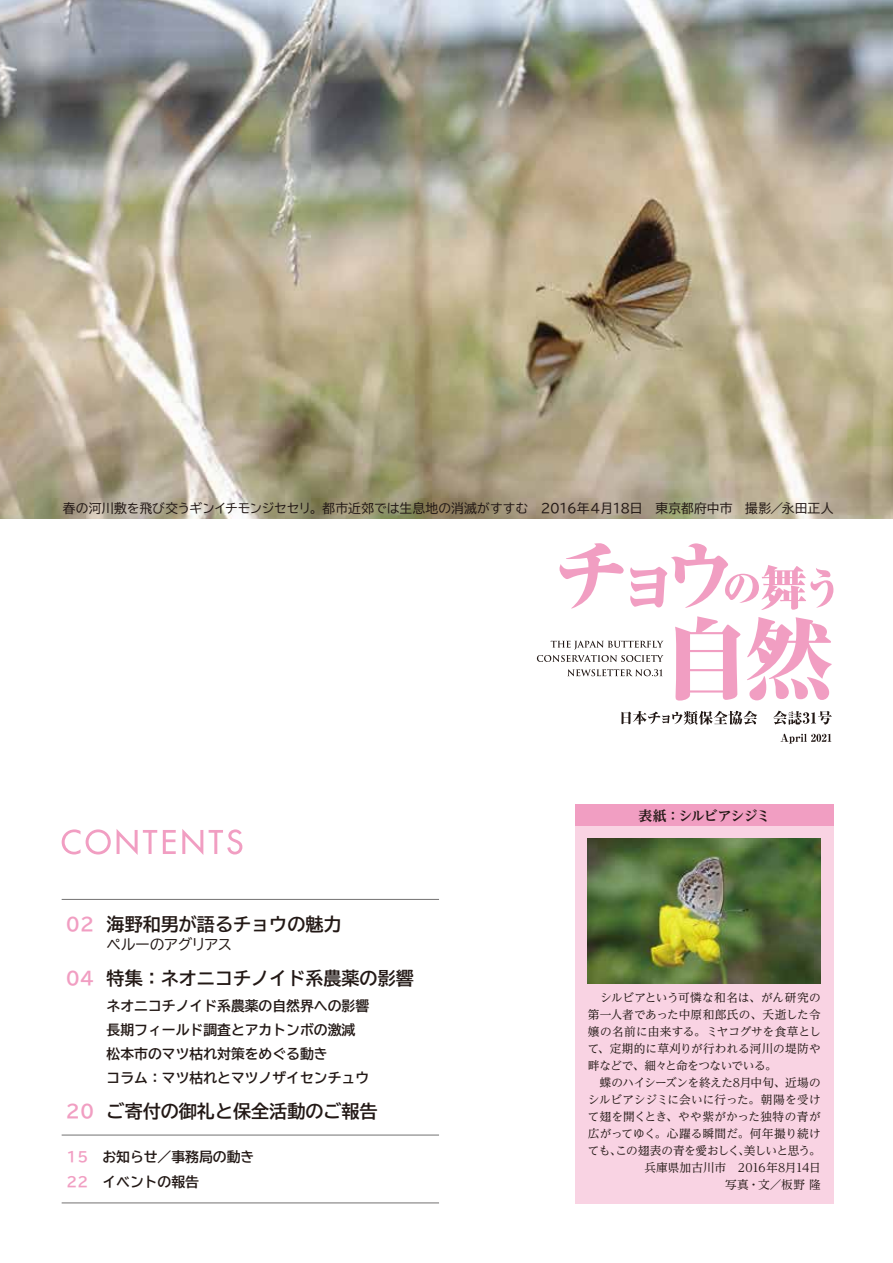
<style>
.page{position:relative;width:893px;height:1263px;background:#fff}
.page>*{position:absolute;margin:0;border:0;box-sizing:border-box;transform-origin:0 0}
.t1{font:700 18px "TBUD Go Std";color:#221815}
.t2{font:700 18px "TBUD Go Std";color:#f19ec2}
.t3{font:14.85px "TBUD Go Std";letter-spacing:-.07em;color:#221815}
.t4{font:700 13.8px/24.2px "TBUD Go Std";color:#221815}
.t5{font:700 13.8px "UD Reimin Pro";letter-spacing:-.055em;color:#221815}
.t6{font:12.75px "TBUD Go Std";letter-spacing:-.005em;color:#221815}
.t7{font:11.7px "UD Reimin Pro";letter-spacing:-.005em;color:#221815}
.t8{font:11.7px "UD Reimin Pro";letter-spacing:-.06em;color:#221815}
.t9{font:11.7px "UD Reimin Pro";letter-spacing:-.03em;color:#221815}
.t10{font:11.7px "UD Reimin Pro";letter-spacing:.02em;color:#221815}
.t11{font:11.7px "UD Reimin Pro";letter-spacing:-.05em;color:#221815}
.s1{color:#f19ec2}
</style>
<div class="page">
<div style="left:575px;top:826px;width:258px;height:377px;background:#f9d3e3"></div>
<hr style="left:62px;top:899px;width:377px;height:1px;background:#727171">
<hr style="left:62px;top:1202px;width:377px;height:1px;background:#727171">
<hr style="left:62px;top:1134px;width:377px;height:1px;background:#727171">
<img style="left:0;top:0;width:893px;height:519px">
<img style="left:588px;top:839px;width:233px;height:144px">
<div style="left:575px;top:805px;width:258px;height:21px;background:#f19ec2"></div>
<svg style="left:62px;top:829px;width:18px;height:25px"></svg>
<svg style="left:86px;top:829px;width:25px;height:25px"></svg>
<svg style="left:117px;top:829px;width:40px;height:26px"></svg>
<svg style="left:163px;top:830px;width:13px;height:24px"></svg>
<svg style="left:182px;top:829px;width:21px;height:26px"></svg>
<svg style="left:209px;top:829px;width:33px;height:25px"></svg>
<svg style="left:621px;top:711px;width:136px;height:14px"></svg>
<svg style="left:773px;top:711px;width:59px;height:14px"></svg>
<svg style="left:780px;top:734px;width:51px;height:9px"></svg>
<svg style="left:559px;top:543px;width:65px;height:66px"></svg>
<svg style="left:630px;top:543px;width:203px;height:67px"></svg>
<svg style="left:675px;top:616px;width:65px;height:84px"></svg>
<svg style="left:747px;top:617px;width:85px;height:83px"></svg>
<svg style="left:537px;top:641px;width:126px;height:21px"></svg>
<svg style="left:568px;top:669px;width:94px;height:7px"></svg>
<p class="t6" style="left:63px;top:498px;width:772px">春の河川敷を飛び交うギンイチモンジセセリ。都市近郊では生息地の消滅がすすむ　2016年４月18日　東京都府中市　撮影／永田正人</p>
<h1 class="t2" style="left:66px;top:909px;width:30px">02</h1>
<h1 class="t1" style="left:107px;top:909px;width:236px">海野和男が語るチョウの魅力</h1>
<p class="t3" style="left:106px;top:932px;width:128px">ペルーのアグリアス</p>
<h1 class="t1" style="left:66px;top:963px;width:349px"><span class="s1">04</span> 特集：ネオニコチノイド系農薬の影響</h1>
<p class="t4" style="left:107px;top:994px;width:264px">ネオニコチノイド系農薬の自然界への影響長期フィールド調査とアカトンボの激減松本市のマツ枯れ対策をめぐる動き<br>コラム：マツ枯れとマツノザイセンチュウ</p>
<h1 class="t1" style="left:66px;top:1096px;width:313px"><span class="s1">20</span> ご寄付の御礼と保全活動のご報告</h1>
<p class="t4" style="left:67px;top:1144px;width:189px;line-height:24.9px"><span class="s1">15</span> お知らせ／事務局の動き<br><span class="s1">22</span> イベントの報告</p>
<p class="t5" style="left:639px;top:804px;width:133px">表紙：シルビアシジミ</p>
<p class="t7" style="left:588px;top:988px;width:234px">　シルビアという可憐な和名は、がん研究の</p>
<p class="t7" style="left:588px;top:1005px;width:234px">第一人者であった中原和郎氏の、夭逝した令</p>
<p class="t7" style="left:588px;top:1022px;width:234px">嬢の名前に由来する。ミヤコグサを食草とし</p>
<p class="t7" style="left:588px;top:1039px;width:234px">て、定期的に草刈りが行われる河川の堤防や</p>
<p class="t11" style="left:588px;top:1056px;width:191px">畔などで、細々と命をつないでいる。</p>
<p class="t9" style="left:588px;top:1073px;width:234px">　蝶のハイシーズンを終えた8月中旬、近場の</p>
<p class="t7" style="left:588px;top:1090px;width:234px">シルビアシジミに会いに行った。朝陽を受け</p>
<p class="t10" style="left:588px;top:1107px;width:234px">て翅を開くとき、やや紫がかった独特の青が</p>
<p class="t7" style="left:588px;top:1124px;width:234px">広がってゆく。心躍る瞬間だ。何年撮り続け</p>
<p class="t8" style="left:588px;top:1141px;width:234px">ても、この翅表の青を愛おしく、美しいと思う。</p>
<p class="t7" style="left:644px;top:1158px;width:178px">兵庫県加古川市　2016年8月14日</p>
<p class="t7" style="left:725px;top:1175px;width:97px">写真・文／板野 隆</p>
</div>
